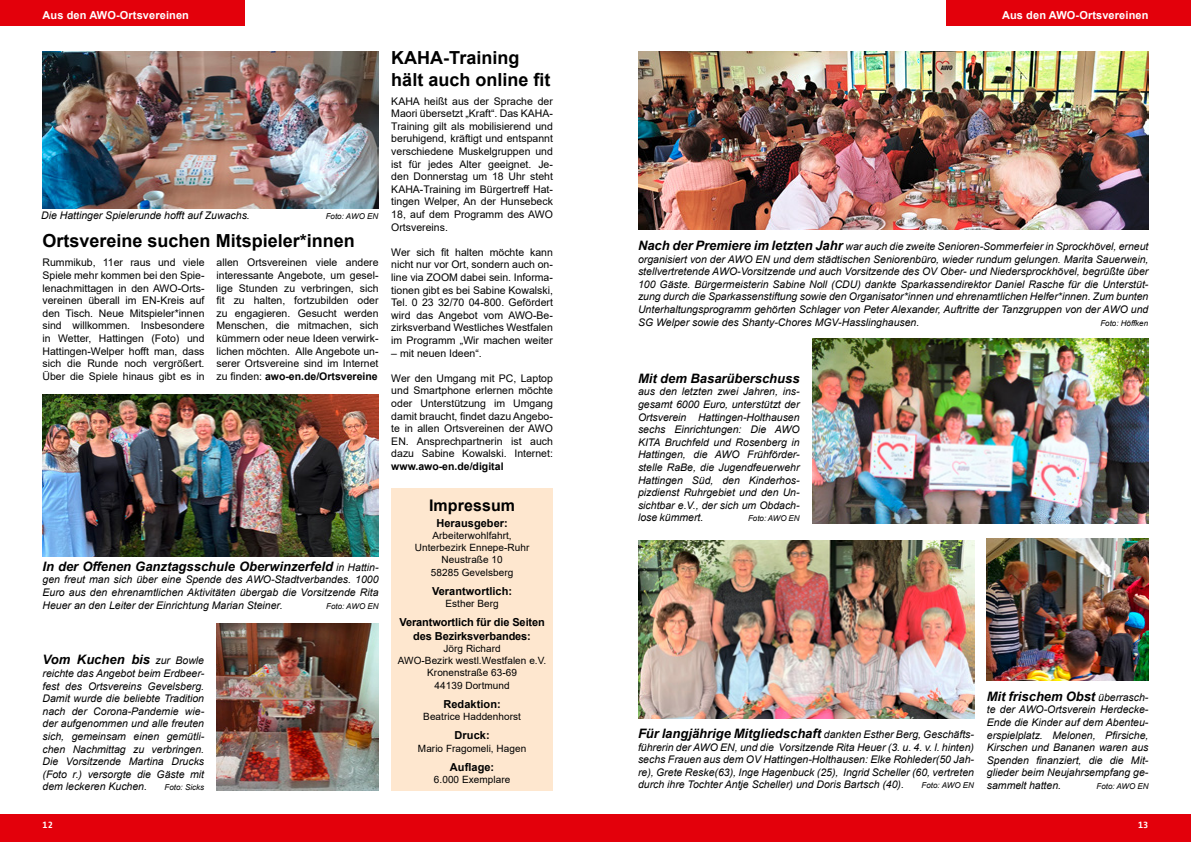
<style>
.page{position:relative;width:1191px;height:842px;background:#fff}
.page>*{position:absolute;margin:0;border:0;box-sizing:border-box;transform-origin:0 0}
.t1{font:700 18px/21.6px "Arial";color:#000}
.t2{font:700 16px "Arial";letter-spacing:.005em;color:#000}
.t3{font:italic 700 13px "Arial";color:#000}
.t4{font:700 11px/14.4px "Arial";letter-spacing:-.01em;color:#000;text-align:center}
.t5{font:700 11px "Arial";letter-spacing:.01em;color:#fff}
.t6{font:italic 10.5px/12.6px "Arial";color:#000;text-align:justify}
.t7{font:10.5px/12.6px "Arial";color:#000;text-align:justify}
.t8{font:700 10.5px "Arial";color:#000}
.t9{font:10px/12.2px "Arial";letter-spacing:.005em;color:#000;text-align:center}
.t10{font:700 9px "AWO Fago Office";color:#fff}
.t11{font:italic 8px "Arial";color:#000}
.s1{font-weight:700}
.s2{font-weight:400;font-size:10.5px}
.s3{font-weight:700;font-size:13px}
</style>
<div class="page">
<div style="left:0;top:814px;width:1191px;height:28px;background:#e3000b"></div>
<div style="left:0;top:0;width:245px;height:26px;background:#e3000b"></div>
<div style="left:946px;top:0;width:245px;height:26px;background:#e3000b"></div>
<div style="left:391px;top:489px;width:162px;height:302px;background:#fee7cf"></div>
<img style="left:638px;top:51px;width:510px;height:179px">
<img style="left:43px;top:51px;width:335px;height:157px">
<img style="left:43px;top:394px;width:335px;height:163px">
<img style="left:216px;top:624px;width:162px;height:167px">
<img style="left:812px;top:339px;width:336px;height:184px">
<img style="left:638px;top:540px;width:336px;height:179px">
<img style="left:986px;top:539px;width:162px;height:142px">
<p class="t5" style="left:43px;top:8px;width:148px">Aus den AWO-Ortsvereinen</p>
<p class="t5" style="left:1002px;top:8px;width:148px">Aus den AWO-Ortsvereinen</p>
<p class="t6" style="left:41px;top:209px;width:210px">Die Hattinger Spielerunde hofft auf Zuwachs.</p>
<p class="t11" style="left:326px;top:211px;width:54px">Foto: AWO EN</p>
<h1 class="t1" style="left:43px;top:230px;width:314px">Ortsvereine suchen Mitspieler*innen</h1>
<p class="t7" style="left:43px;top:256px;width:163px">Rummikub, 11er raus und viele Spiele mehr kommen bei den Spie&shy;lenachmittagen in den AWO-Orts&shy;vereinen überall im EN-Kreis auf den Tisch. Neue Mitspieler*innen sind willkommen. Insbesondere in Wetter, Hattingen (Foto) und Hattingen-Welper hofft man, dass sich die Runde noch vergrößert.<br>Über die Spiele hinaus gibt es in</p>
<p class="t7" style="left:216px;top:256px;width:163px">allen Ortsvereinen viele andere interessante Angebote, um gesel&shy;lige Stunden zu verbringen, sich fit zu halten, fortzubilden oder zu engagieren. Gesucht werden Menschen, die mitmachen, sich kümmern oder neue Ideen verwirk&shy;lichen möchten. Alle Angebote un&shy;serer Ortsvereine sind im Internet zu finden: <span class="s1">awo-en.de/Ortsvereine</span></p>
<p class="t3" style="left:43px;top:557px;width:337px">In der Offenen Ganztagsschule Oberwinzerfeld <span class="s2">in Hattin-</span></p>
<p class="t6" style="left:43px;top:573px;width:337px">gen freut man sich über eine Spende des AWO-Stadtverbandes. 1000<br>Euro aus den ehrenamtlichen Aktivitäten übergab die Vorsitzende Rita Heuer an den Leiter der Einrichtung Marian Steiner.</p>
<p class="t11" style="left:326px;top:601px;width:54px">Foto: AWO EN</p>
<p class="t3" style="left:43px;top:651px;width:163px">Vom Kuchen bis <span class="s2">zur Bowle</span></p>
<p class="t6" style="left:43px;top:667px;width:163px">reichte das Angebot beim Erdbeer&shy;fest des Ortsvereins Gevelsberg.<br>Damit wurde die beliebte Tradition nach der Corona-Pandemie wie&shy;der aufgenommen und alle freuten sich, gemeinsam einen gemütli&shy;chen Nachmittag zu verbringen.<br>Die Vorsitzende Martina Drucks (Foto r.) versorgte die Gäste mit dem leckeren Kuchen.</p>
<p class="t11" style="left:165px;top:782px;width:41px">Foto: Sicks</p>
<h1 class="t1" style="left:391px;top:47px;width:161px">KAHA-Training hält auch online fit</h1>
<p class="t7" style="left:391px;top:94px;width:163px">KAHA heißt aus der Sprache der Maori übersetzt „Kraft“. Das KAHA-Training gilt als mobilisierend und beruhigend, kräftigt und entspannt verschiedene Muskelgruppen und ist für jedes Alter geeignet. Je&shy;den Donnerstag um 18 Uhr steht KAHA-Training im Bürgertreff Hat&shy;tingen Welper, An der Hunsebeck 18, auf dem Programm des AWO Ortsvereins.</p>
<p class="t7" style="left:391px;top:246px;width:163px">Wer sich fit halten möchte kann nicht nur vor Ort, sondern auch on&shy;line via ZOOM dabei sein. Informa&shy;tionen gibt es bei Sabine Kowalski, Tel. 0 23 32/70 04-800. Gefördert wird das Angebot vom AWO-Be&shy;zirksverband Westliches Westfalen im Programm „Wir machen weiter</p>
<p class="t7" style="left:391px;top:346px;width:92px">– mit neuen Ideen“.</p>
<p class="t7" style="left:391px;top:372px;width:163px">Wer den Umgang mit PC, Laptop und Smartphone erlernen möchte oder Unterstützung im Umgang damit braucht, findet dazu Angebo&shy;te in allen Ortsvereinen der AWO EN. Ansprechpartnerin ist auch dazu Sabine Kowalski. Internet:</p>
<p class="t8" style="left:391px;top:459px;width:114px">www.awo-en.de/digital</p>
<h2 class="t2" style="left:429px;top:494px;width:87px">Impressum</h2>
<p class="t4" style="left:436px;top:516px;width:73px">Herausgeber:</p>
<p class="t9" style="left:415px;top:529px;width:116px">Arbeiterwohlfahrt,<br>Unterbezirk Ennepe-Ruhr<br>Neustraße 10<br>58285 Gevelsberg</p>
<p class="t4" style="left:432px;top:583px;width:82px">Verantwortlich:</p>
<p class="t9" style="left:445px;top:597px;width:55px">Esther Berg</p>
<p class="t4" style="left:399px;top:615px;width:147px">Verantwortlich für die Seiten des Bezirksverbandes:</p>
<p class="t9" style="left:398px;top:643px;width:150px">Jörg Richard<br>AWO-Bezirk westl.Westfalen e.V.<br>Kronenstraße 63-69<br>44139 Dortmund</p>
<p class="t4" style="left:443px;top:697px;width:59px">Redaktion:</p>
<p class="t9" style="left:423px;top:711px;width:99px">Beatrice Haddenhorst</p>
<p class="t4" style="left:454px;top:728px;width:37px">Druck:</p>
<p class="t9" style="left:418px;top:742px;width:110px">Mario Fragomeli, Hagen</p>
<p class="t4" style="left:450px;top:760px;width:46px">Auflage:</p>
<p class="t9" style="left:434px;top:773px;width:78px">6.000 Exemplare</p>
<p class="t6" style="left:638px;top:240px;width:512px"><span class="s3">Nach der Premiere im letzten Jahr</span> war auch die zweite Senioren-Sommerfeier in Sprockhövel, erneut organisiert von der AWO EN und dem städtischen Seniorenbüro, wieder rundum gelungen. Marita Sauerwein, stellvertretende AWO-Vorsitzende und auch Vorsitzende des OV Ober- und Niedersprockhövel, begrüßte über 100 Gäste. Bürgermeisterin Sabine Noll (CDU) dankte Sparkassendirektor Daniel Rasche für die Unterstüt&shy;zung durch die Sparkassenstiftung sowie den Organisator*innen und ehrenamtlichen Helfer*innen. Zum bunten Unterhaltungsprogramm gehörten Schlager von Peter Alexander, Auftritte der Tanzgruppen von der AWO und SG Welper sowie des Shanty-Chores MGV-Hasslinghausen.</p>
<p class="t11" style="left:1100px;top:318px;width:49px">Foto: Höffken</p>
<p class="t3" style="left:638px;top:369px;width:163px">Mit dem Basarüberschuss</p>
<p class="t6" style="left:638px;top:385px;width:163px">aus den letzten zwei Jahren, ins&shy;gesamt 6000 Euro, unterstützt der Ortsverein Hattingen-Holthausen sechs Einrichtungen: Die AWO KITA Bruchfeld und Rosenberg in Hattingen, die AWO Frühförder&shy;stelle RaBe, die Jugendfeuerwehr Hattingen Süd, den Kinderhos&shy;pizdienst Ruhrgebiet und den Un&shy;sichtbar e.V., der sich um Obdach&shy;lose kümmert.</p>
<p class="t11" style="left:748px;top:513px;width:53px">Foto: AWO EN</p>
<p class="t3" style="left:638px;top:725px;width:337px">Für langjährige Mitgliedschaft <span class="s2">dankten Esther Berg, Geschäfts-</span></p>
<p class="t6" style="left:638px;top:741px;width:337px">führerin der AWO EN, und die Vorsitzende Rita Heuer (3. u. 4. v. l. hinten) sechs Frauen aus dem OV Hattingen-Holthausen: Elke Rohleder(50 Jah&shy;re), Grete Reske(63), Inge Hagenbuck (25), Ingrid Scheller (60, vertreten durch ihre Tochter Antje Scheller) und Doris Bartsch (40).</p>
<p class="t11" style="left:921px;top:780px;width:54px">Foto: AWO EN</p>
<p class="t3" style="left:986px;top:687px;width:163px">Mit frischem Obst <span class="s2">überrasch-</span></p>
<p class="t6" style="left:986px;top:703px;width:163px">te der AWO-Ortsverein Herdecke-Ende die Kinder auf dem Abenteu&shy;erspielplatz. Melonen, Pfirsiche, Kirschen und Bananen waren aus Spenden finanziert, die die Mit&shy;glieder beim Neujahrsempfang ge&shy;sammelt hatten.</p>
<p class="t11" style="left:1096px;top:781px;width:53px">Foto: AWO EN</p>
<p class="t10" style="left:43px;top:819px;width:12px">12</p>
<p class="t10" style="left:1138px;top:819px;width:12px">13</p>
</div>
